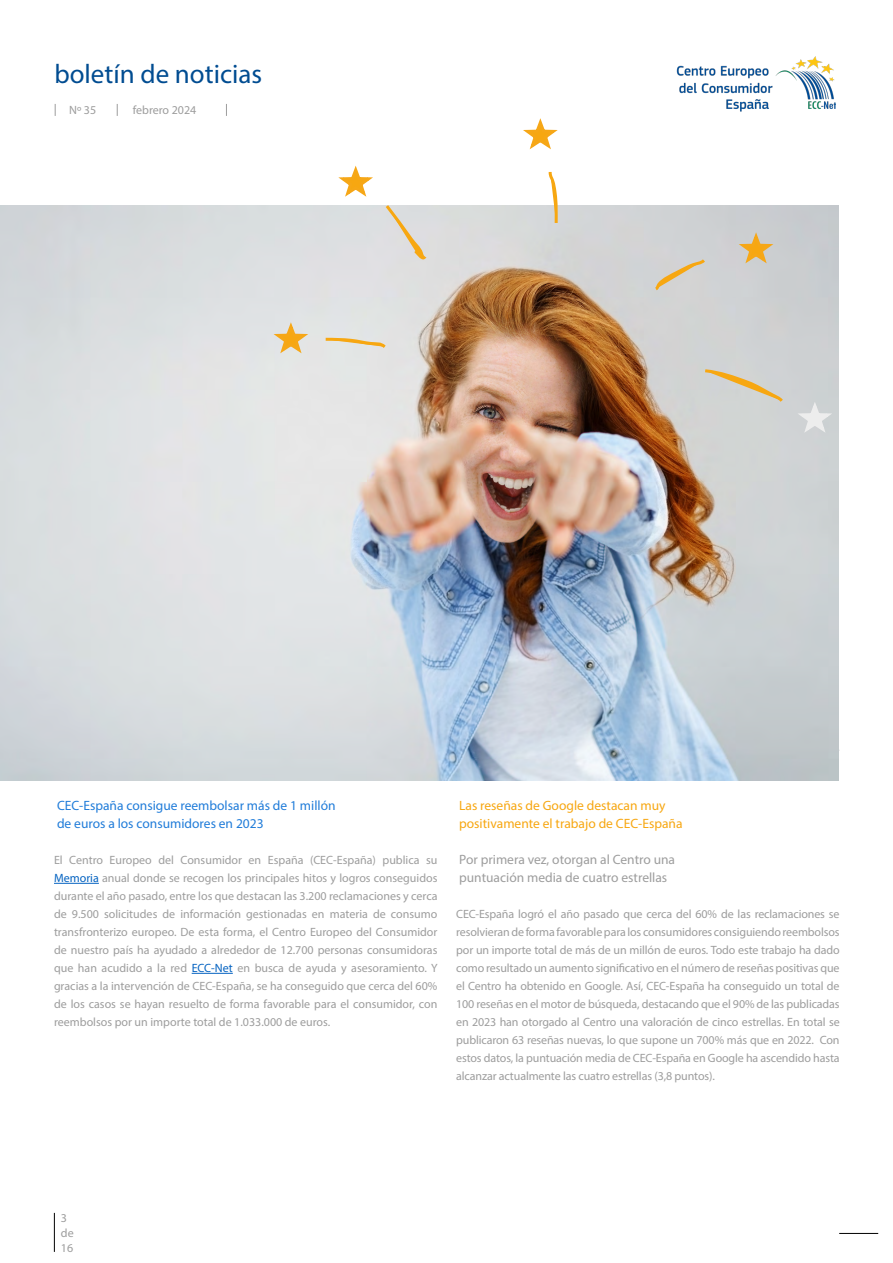
<style>
.page{position:relative;width:893px;height:1263px;background:#fff}
.page>*{position:absolute;margin:0;border:0;box-sizing:border-box;transform-origin:0 0}
.t1{font:27px "Myriad Pro";color:#004c91}
.t2{font:13.5px/18px "Myriad Pro";color:#207cd9}
.t3{font:13.5px/18px "Myriad Pro";color:#9d9d9d}
.t4{font:13.5px/18px "Myriad Pro";color:#f7a711}
.t5{font:12px/18px "Myriad Pro";letter-spacing:-.005em;color:#9d9d9d;text-align:justify}
.s1{color:#0563c1}
</style>
<div class="page">
<svg style="left:55px;top:104px;width:1px;height:12px"></svg>
<svg style="left:117px;top:104px;width:1px;height:12px"></svg>
<svg style="left:226px;top:104px;width:1px;height:12px"></svg>
<hr style="left:839px;top:1233px;width:39px;height:1px;background:#000">
<img style="left:676px;top:56px;width:159px;height:56px">
<hr style="left:54px;top:1213px;width:1px;height:39px;background:#000">
<hr style="left:54px;top:883px;width:45px;height:1px;background:#0563c1">
<hr style="left:192px;top:973px;width:41px;height:1px;background:#0563c1">
<hr style="left:456px;top:750px;width:383px;height:1px;background:#9d9d9d">
<img style="left:0;top:205px;width:838px;height:575px">
<svg style="left:323px;top:336px;width:66px;height:15px"></svg>
<svg style="left:546px;top:171px;width:13px;height:55px"></svg>
<svg style="left:652px;top:256px;width:56px;height:37px"></svg>
<svg style="left:702px;top:367px;width:84px;height:38px"></svg>
<svg style="left:383px;top:205px;width:46px;height:54px"></svg>
<svg style="left:269px;top:323px;width:44px;height:34px"></svg>
<svg style="left:338px;top:166px;width:35px;height:31px"></svg>
<svg style="left:523px;top:119px;width:35px;height:31px"></svg>
<svg style="left:734px;top:233px;width:44px;height:34px"></svg>
<svg style="left:793px;top:402px;width:44px;height:34px"></svg>
<h1 class="t1" style="left:54px;top:57px;width:209px">boletín de noticias</h1>
<p class="t5" style="left:69px;top:101px;width:29px">Nº 35</p>
<p class="t5" style="left:133px;top:101px;width:65px">febrero 2024</p>
<p class="t2" style="left:57px;top:796px;width:280px">CEC-España consigue reembolsar más de 1 millón de euros a los consumidores en 2023</p>
<p class="t5" style="left:54px;top:851px;width:385px">El Centro Europeo del Consumidor en España (CEC-España) publica su <span class="s1">Memoria</span> anual donde se recogen los principales hitos y logros conseguidos durante el año pasado, entre los que destacan las 3.200 reclamaciones y cerca de 9.500 solicitudes de información gestionadas en materia de consumo transfronterizo europeo. De esta forma, el Centro Europeo del Consumidor de nuestro país ha ayudado a alrededor de 12.700 personas consumidoras que han acudido a la red <span class="s1">ECC-Net</span> en busca de ayuda y asesoramiento. Y gracias a la intervención de CEC-España, se ha conseguido que cerca del 60% de los casos se hayan resuelto de forma favorable para el consumidor, con reembolsos por un importe total de 1.033.000 de euros.</p>
<p class="t4" style="left:459px;top:796px;width:225px">Las reseñas de Google destacan muy positivamente el trabajo de CEC-España</p>
<p class="t3" style="left:459px;top:850px;width:217px">Por primera vez, otorgan al Centro una puntuación media de cuatro estrellas</p>
<p class="t5" style="left:456px;top:905px;width:385px">CEC-España logró el año pasado que cerca del 60% de las reclamaciones se resolvieran de forma favorable para los consumidores consiguiendo reembolsos por un importe total de más de un millón de euros. Todo este trabajo ha dado como resultado un aumento significativo en el número de reseñas positivas que el Centro ha obtenido en Google. Así, CEC-España ha conseguido un total de 100 reseñas en el motor de búsqueda, destacando que el 90% de las publicadas en 2023 han otorgado al Centro una valoración de cinco estrellas. En total se publicaron 63 reseñas nuevas, lo que supone un 700% más que en 2022. Con estos datos, la puntuación media de CEC-España en Google ha ascendido hasta alcanzar actualmente las cuatro estrellas (3,8 puntos).</p>
<p class="t5" style="left:61px;top:1210px;width:14px;line-height:15px;text-align:left">3 de<br>16</p>
</div>
